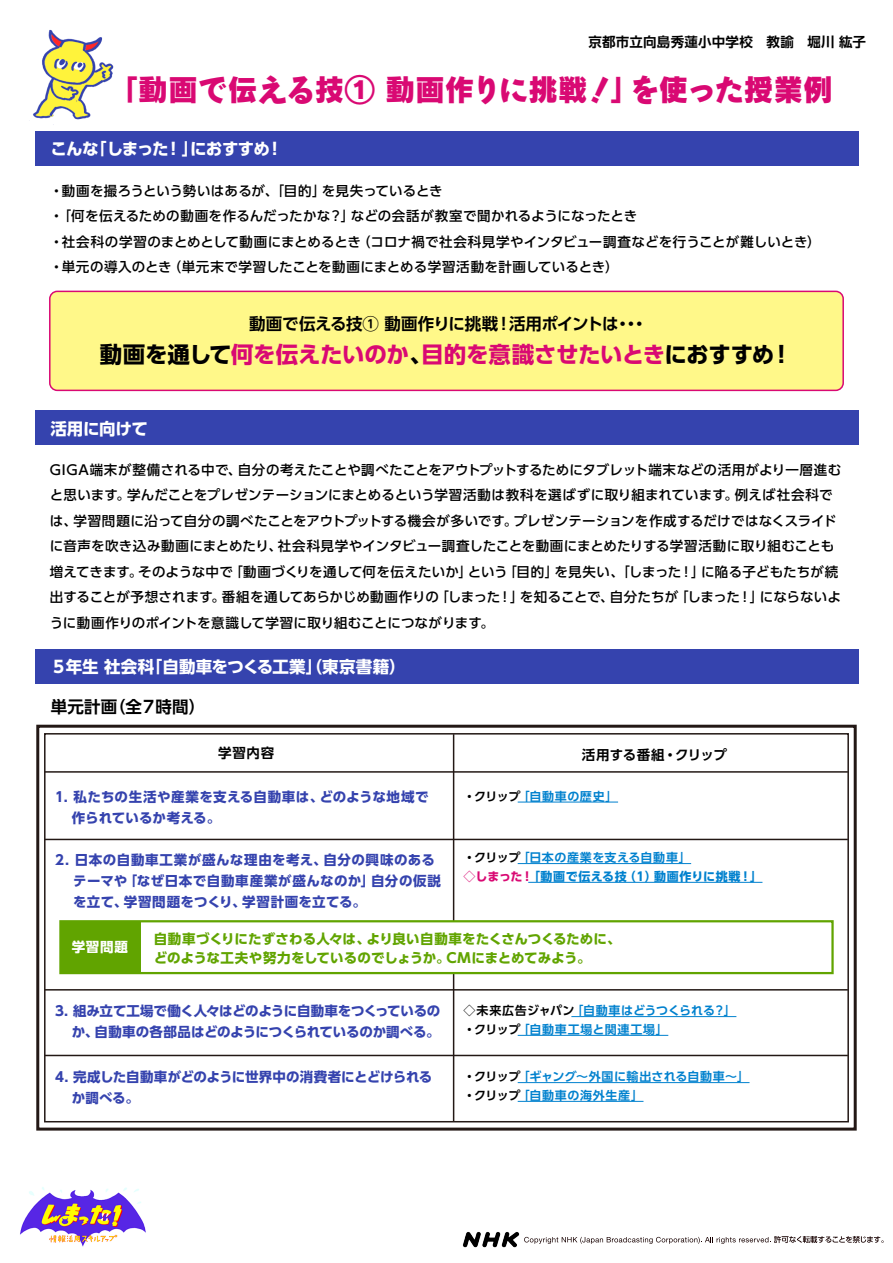
<style>
.page{position:relative;width:893px;height:1263px;background:#fff}
.page>*{position:absolute;margin:0;border:0;box-sizing:border-box;transform-origin:0 0}
.t1{font:30px "Rodin Bokutoh Pro EB";letter-spacing:-.015em;color:#d90973}
.t2{font:700 22.5px "UD Shin Go Pro";letter-spacing:-.015em;color:#d90973}
.t3{font:700 16.5px "UD Shin Go Pro De";letter-spacing:-.015em;color:#000}
.t4{font:700 16.5px "UD Shin Go Pro";letter-spacing:.005em;color:#fff}
.t5{font:700 16.5px "UD Shin Go Pro";letter-spacing:-.055em;color:#fff}
.t6{font:700 16.5px "UD Shin Go Pro De";letter-spacing:.005em;color:#000}
.t7{font:700 16.5px "UD Shin Go Pro";letter-spacing:-.03em;color:#fff}
.t8{font:500 13.5px/25.5px "UD Shin Go Pro";letter-spacing:.01em;color:#000}
.t9{font:700 13.5px/21px "UD Shin Go Pro";letter-spacing:.04em;color:#3543ae}
.t10{font:700 13.5px/18.8px "UD Shin Go Pro";color:#61a400}
.t11{font:700 13.5px/21px "UD Shin Go Pro";letter-spacing:-.02em;color:#3543ae;text-align:right}
.t12{font:700 13.5px/21px "UD Shin Go Pro";letter-spacing:.01em;color:#3543ae}
.t13{font:700 13.5px/21px "UD Shin Go Pro";letter-spacing:-.01em;color:#3543ae}
.t14{font:700 13.5px "UD Shin Go Pro De";letter-spacing:.02em;color:#000}
.t15{font:700 13.5px "UD Shin Go Pro De";letter-spacing:-.005em;color:#000}
.t16{font:700 13.5px "UD Shin Go Pro";color:#fff}
.t17{font:700 12px/18.8px "UD Shin Go Pro De";letter-spacing:.035em;color:#0081ce}
.t18{font:700 12px "UD Shin Go Pro";letter-spacing:.03em;color:#0081ce}
.s1{color:#000}
.s2{color:#d90973}
</style>
<div class="page">
<svg style="left:524px;top:1236px;width:360px;height:8px"></svg>
<img style="left:462px;top:1231px;width:58px;height:17px">
<img style="left:20px;top:1187px;width:126px;height:60px">
<div style="left:36px;top:725px;width:821px;height:405px;border:3px solid #231815"></div>
<div style="left:44px;top:733px;width:805px;height:389px;border:2px solid #231815"></div>
<hr style="left:45px;top:771px;width:803px;height:2px;background:#231815">
<hr style="left:45px;top:839px;width:803px;height:1px;background:#231815">
<hr style="left:45px;top:989px;width:803px;height:1px;background:#231815">
<hr style="left:45px;top:1055px;width:803px;height:1px;background:#231815">
<hr style="left:453px;top:734px;width:1px;height:387px;background:#231815">
<img style="left:29px;top:29px;width:85px;height:96px">
<div style="left:35px;top:131px;width:823px;height:35px;background:#3543ae"></div>
<div style="left:35px;top:410px;width:823px;height:35px;background:#3543ae"></div>
<div style="left:35px;top:649px;width:823px;height:35px;background:#3543ae"></div>
<div style="left:50px;top:291px;width:793px;height:99px;background:#fff889;border-radius:8px"></div>
<div style="left:49px;top:291px;width:795px;height:100px;border:2px solid #d90973;border-radius:8px"></div>
<div style="left:59px;top:920px;width:775px;height:54px;background:#fff;border:2px solid #61a400"></div>
<div style="left:60px;top:921px;width:81px;height:52px;background:#61a400"></div>
<hr style="left:518px;top:802px;width:100px;height:1px;background:#0081ce">
<hr style="left:518px;top:863px;width:173px;height:1px;background:#0081ce">
<hr style="left:528px;top:882px;width:234px;height:1px;background:#0081ce">
<hr style="left:571px;top:1016px;width:165px;height:1px;background:#0081ce">
<hr style="left:518px;top:1035px;width:150px;height:1px;background:#0081ce">
<hr style="left:518px;top:1082px;width:231px;height:1px;background:#0081ce">
<hr style="left:518px;top:1101px;width:125px;height:1px;background:#0081ce">
<p class="t14" style="left:589px;top:31px;width:279px">京都市立向島秀蓮小中学校　教諭　堀川 紘子</p>
<h1 class="t1" style="left:108px;top:69px;width:726px">「動画で伝える技① 動画作りに挑戦！」を使った授業例</h1>
<p class="t5" style="left:50px;top:136px;width:234px">こんな「しまった！」におすすめ！</p>
<p class="t8" style="left:50px;top:178px;width:772px">・動画を撮ろうという勢いはあるが、「目的」を見失っているとき<br>・「何を伝えるための動画を作るんだったかな？」などの会話が教室で聞かれるようになったとき<br>・社会科の学習のまとめとして動画にまとめるとき（コロナ禍で社会科見学やインタビュー調査などを行うことが難しいとき）・単元の導入のとき（単元末で学習したことを動画にまとめる学習活動を計画しているとき）</p>
<p class="t3" style="left:249px;top:310px;width:400px">動画で伝える技① 動画作りに挑戦！活用ポイントは・・・</p>
<h2 class="t2" style="left:100px;top:336px;width:695px"><span class="s1">動画を通して</span>何を伝えたいのか<span class="s1">、</span>目的を意識させたいとき<span class="s1">におすすめ！</span></h2>
<p class="t7" style="left:50px;top:415px;width:99px">活用に向けて</p>
<p class="t8" style="left:50px;top:457px;width:793px">GIGA端末が整備される中で、自分の考えたことや調べたことをアウトプットするためにタブレット端末などの活用がより一層進むと思います。学んだことをプレゼンテーションにまとめるという学習活動は教科を選ばずに取り組まれています。例えば社会科では、学習問題に沿って自分の調べたことをアウトプットする機会が多いです。プレゼンテーションを作成するだけではなくスライドに音声を吹き込み動画にまとめたり、社会科見学やインタビュー調査したことを動画にまとめたりする学習活動に取り組むことも増えてきます。そのような中で「動画づくりを通して何を伝えたいか」という「目的」を見失い、「しまった！」に陥る子どもたちが続出することが予想されます。番組を通してあらかじめ動画作りの「しまった！」を知ることで、自分たちが「しまった！」にならないように動画作りのポイントを意識して学習に取り組むことにつながります。</p>
<p class="t4" style="left:50px;top:653px;width:357px">５年生 社会科「自動車をつくる工業」（東京書籍）</p>
<p class="t6" style="left:51px;top:693px;width:156px">単元計画（全７時間）</p>
<p class="t14" style="left:218px;top:742px;width:58px">学習内容</p>
<p class="t15" style="left:582px;top:744px;width:146px">活用する番組・クリップ</p>
<p class="t12" style="left:72px;top:785px;width:358px;text-indent:-17px">1. 私たちの生活や産業を支える自動車は、どのような地域で作られているか考える。</p>
<p class="t17" style="left:464px;top:786px;width:155px"><span class="s1">・クリップ</span>「自動車の歴史」</p>
<p class="t9" style="left:73px;top:849px;width:369px;text-indent:-18px">2. 日本の自動車工業が盛んな理由を考え、自分の興味のあるテーマや「なぜ日本で自動車産業が盛んなのか」自分の仮説を立て、学習問題をつくり、学習計画を立てる。</p>
<p class="t17" style="left:464px;top:848px;width:229px"><span class="s1">・クリップ</span>「日本の産業を支える自動車」</p>
<p class="t18" style="left:464px;top:867px;width:300px"><span class="s2">◇しまった！</span>「動画で伝える技（１）動画作りに挑戦！」</p>
<p class="t16" style="left:72px;top:936px;width:72px">学習問題　</p>
<p class="t10" style="left:154px;top:929px;width:469px">自動車づくりにたずさわる人々は、より良い自動車をたくさんつくるために、どのような工夫や努力をしているのでしょうか。CMにまとめてみよう。</p>
<p class="t11" style="left:55px;top:1000px;width:387px">3. 組み立て工場で働く人々はどのように自動車をつくっているのか、自動車の各部品はどのようにつくられているのか調べる。</p>
<p class="t17" style="left:464px;top:1001px;width:274px"><span class="s1">◇未来広告ジャパン</span>「自動車はどうつくられる？」<span class="s1">・クリップ</span>「自動車工場と関連工場」</p>
<p class="t13" style="left:72px;top:1066px;width:362px;text-indent:-17px">4. 完成した自動車がどのように世界中の消費者にとどけられるか調べる。</p>
<p class="t17" style="left:464px;top:1067px;width:287px"><span class="s1">・クリップ</span>「ギャング～外国に輸出される自動車～」<span class="s1">・クリップ</span>「自動車の海外生産」</p>
</div>
